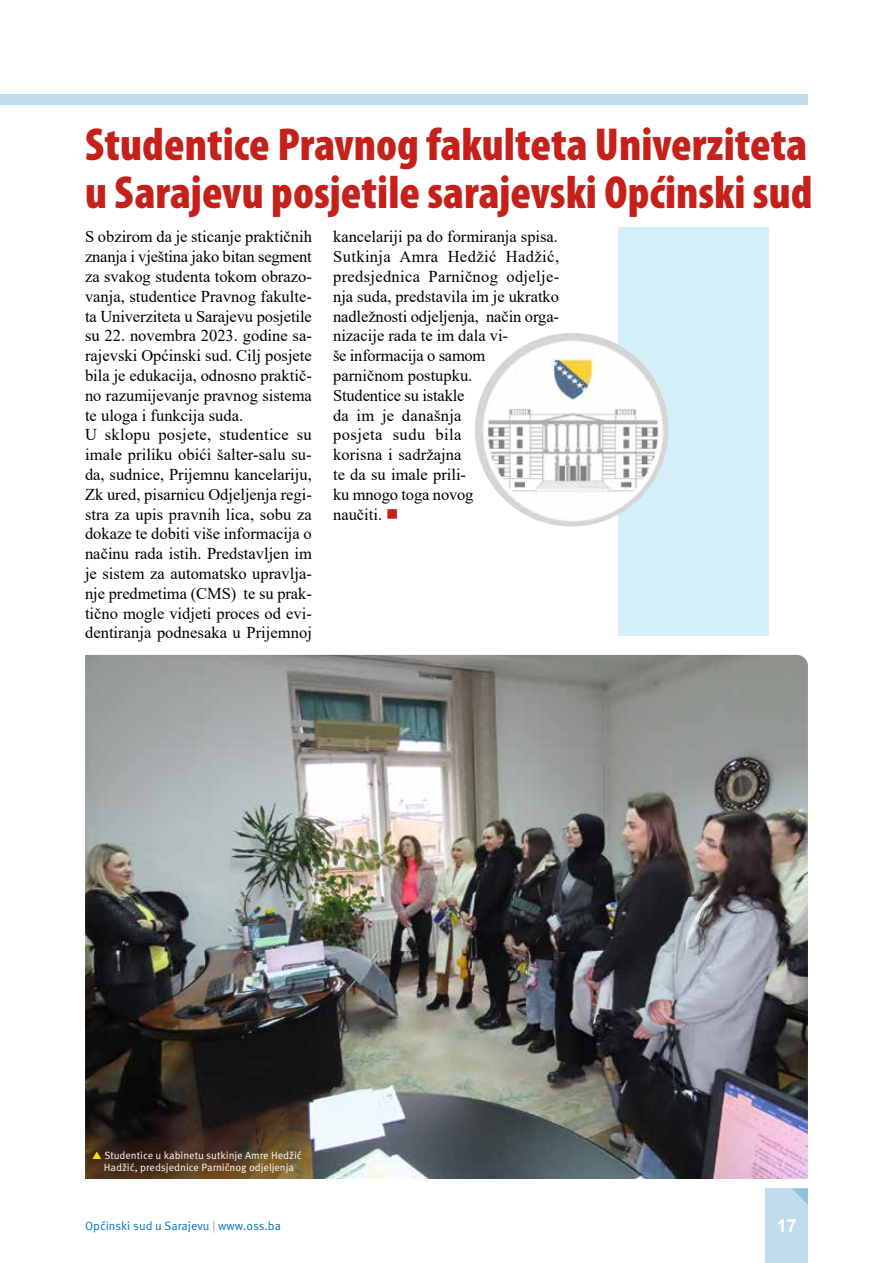
<style>
.page{position:relative;width:893px;height:1263px;background:#fff}
.page>*{position:absolute;margin:0;border:0;box-sizing:border-box;transform-origin:0 0}
.t1{font:900 condensed 46.5px/48px "Myriad Pro";color:#c6201b}
.t2{font:700 18px "Arial";color:#fff}
.t3{font:16.5px/19.8px "Times New Roman";color:#000}
.t4{font:12px "Meta Pro";color:#0074ba}
.t5{font:10.5px/12px "Meta Pro";color:#fff}
.s1{color:#c6201b}
.s2{color:#969898}
</style>
<div class="page">
<div style="left:0;top:94px;width:808px;height:11px;background:#c0dced"></div>
<div style="left:765px;top:1188px;width:43px;height:75px;background:#c0dced"></div>
<svg style="left:792px;top:1188px;width:16px;height:17px"></svg>
<img style="left:85px;top:655px;width:723px;height:524px">
<div style="left:618px;top:228px;width:151px;height:408px;background:#d4eefa"></div>
<img style="left:475px;top:333px;width:193px;height:193px;border-radius:97px">
<svg style="left:93px;top:1151px;width:8px;height:8px"></svg>
<h1 class="t1" style="left:85px;top:121px;width:729px">Studentice Pravnog fakulteta Univerziteta u Sarajevu posjetile sarajevski Općinski sud</h1>
<p class="t3" style="left:85px;top:226px;width:228px">S obzirom da je sticanje praktičnih znanja i vještina jako bitan segment za svakog studenta tokom obrazo&shy;vanja, studentice Pravnog fakulte&shy;ta Univerziteta u Sarajevu posjetile su 22. novembra 2023. godine sa&shy;rajevski Općinski sud. Cilj posjete bila je edukacija, odnosno praktič&shy;no razumijevanje pravnog sistema te uloga i funkcija suda.<br>U sklopu posjete, studentice su imale priliku obići šalter-salu su&shy;da, sudnice, Prijemnu kancelariju, Zk ured, pisarnicu Odjeljenja regi&shy;stra za upis pravnih lica, sobu za dokaze te dobiti više informacija o načinu rada istih. Predstavljen im je sistem za automatsko upravlja&shy;nje predmetima (CMS) te su prak&shy;tično mogle vidjeti proces od evi&shy;dentiranja podnesaka u Prijemnoj</p>
<p class="t3" style="left:333px;top:226px;width:228px">kancelariji pa do formiranja spisa.<br>Sutkinja Amra Hedžić Hadžić, predsjednica Parničnog odjelje&shy;nja suda, predstavila im je ukratko nadležnosti odjeljenja, način orga&shy;nizacije rada te im dala vi-<br>še informacija o samom parničnom postupku.<br>Studentice su istakle<br>da im je današnja<br>posjeta sudu bila<br>korisna i sadržajna<br>te da su imale prili-<br>ku mnogo toga novog<br>naučiti. <span class="s1">■</span></p>
<p class="t5" style="left:104px;top:1150px;width:199px">Studentice u kabinetu sutkinje Amre Hedžić<br>Hadžić, predsjednice Parničnog odjeljenja</p>
<p class="t4" style="left:85px;top:1218px;width:197px">Općinski sud u Sarajevu <span class="s2">|</span> www.oss.ba</p>
<p class="t2" style="left:777px;top:1213px;width:22px">17</p>
</div>
